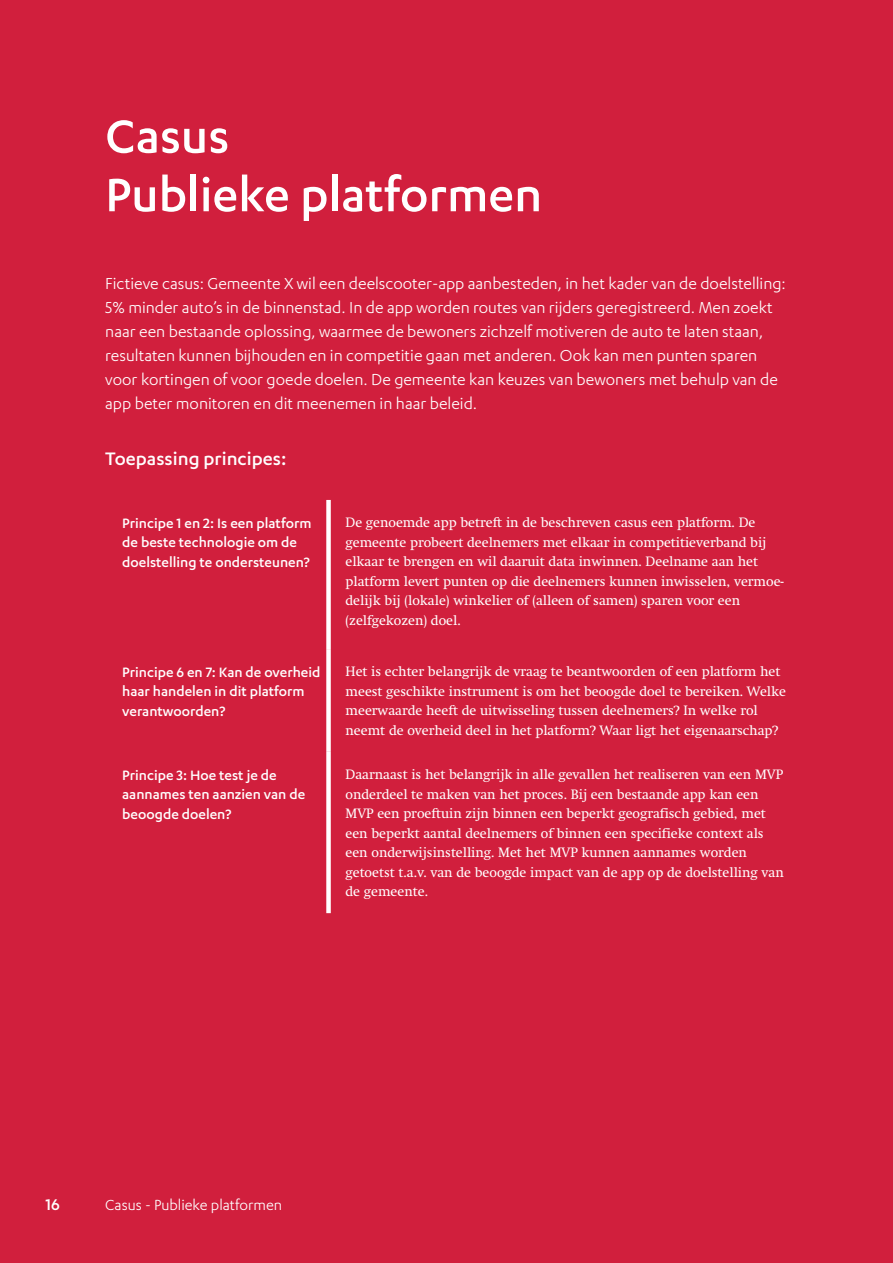
<style>
.page{position:relative;width:893px;height:1263px;background:#d11f3d}
.page>*{position:absolute;margin:0;border:0;box-sizing:border-box;transform-origin:0 0}
.H2_-_klein{font:500 54px/58.5px "Karbon";color:#fff}
.PZH_Paragraafkop_h3{font:500 21px "Karbon";color:#fff}
.PZH_Inleiding_-_Klei{font:18px/24px "Karbon";color:#fff}
.t1{font:500 18px "Karbon";color:#fff}
.t2{font:16.5px "Karbon";color:#fff}
.PZH_Tabel_Figuur_-_H{font:500 15.75px/19.5px "Karbon";color:#fff}
.PZH_Broodteks_tabel{font:13.5px/19.5px "Swift Os F";color:#fff}
</style>
<div class="page">
<div style="left:326px;top:500px;width:5px;height:149px;background:#fff"></div>
<div style="left:326px;top:649px;width:5px;height:103px;background:#fff"></div>
<div style="left:326px;top:752px;width:5px;height:161px;background:#fff"></div>
<h2 class="H2_-_klein" style="left:105px;top:105px;width:438px">Casus<br>Publieke platformen</h2>
<p class="PZH_Inleiding_-_Klei" style="left:105px;top:271px;width:682px">Fictieve casus: Gemeente X wil een deelscooter-app aanbesteden, in het kader van de doelstelling:<br>5% minder auto’s in de binnenstad. In de app worden routes van rijders geregistreerd. Men zoekt naar een bestaande oplossing, waarmee de bewoners zichzelf motiveren de auto te laten staan, resultaten kunnen bijhouden en in competitie gaan met anderen. Ook kan men punten sparen voor kortingen of voor goede doelen. De gemeente kan keuzes van bewoners met behulp van de app beter monitoren en dit meenemen in haar beleid.</p>
<h3 class="PZH_Paragraafkop_h3" style="left:105px;top:447px;width:183px">Toepassing principes:</h3>
<p class="PZH_Tabel_Figuur_-_H" style="left:122px;top:513px;width:191px">Principe 1 en 2: Is een platform de beste technologie om de doelstelling te ondersteunen?</p>
<p class="PZH_Broodteks_tabel" style="left:346px;top:513px;width:440px">De genoemde app betreft in de beschreven casus een platform. De gemeente probeert deelnemers met elkaar in competitieverband bij elkaar te brengen en wil daaruit data inwinnen. Deelname aan het platform levert punten op die deelnemers kunnen inwisselen, vermoe&shy;delijk bij (lokale) winkelier of (alleen of samen) sparen voor een (zelfgekozen) doel.</p>
<p class="PZH_Tabel_Figuur_-_H" style="left:122px;top:662px;width:200px">Principe 6 en 7: Kan de overheid haar handelen in dit platform verantwoorden?</p>
<p class="PZH_Broodteks_tabel" style="left:346px;top:662px;width:442px">Het is echter belangrijk de vraag te beantwoorden of een platform het meest geschikte instrument is om het beoogde doel te bereiken. Welke meerwaarde heeft de uitwisseling tussen deelnemers? In welke rol neemt de overheid deel in het platform? Waar ligt het eigenaarschap?</p>
<p class="PZH_Tabel_Figuur_-_H" style="left:122px;top:764px;width:184px">Principe 3: Hoe test je de aannames ten aanzien van de beoogde doelen?</p>
<p class="PZH_Broodteks_tabel" style="left:346px;top:765px;width:440px">Daarnaast is het belangrijk in alle gevallen het realiseren van een MVP onderdeel te maken van het proces. Bij een bestaande app kan een MVP een proeftuin zijn binnen een beperkt geografisch gebied, met een beperkt aantal deelnemers of binnen een specifieke context als een onderwijsinstelling. Met het MVP kunnen aannames worden getoetst t.a.v. van de beoogde impact van de app op de doelstelling van de gemeente.</p>
<h3 class="t1" style="left:45px;top:1195px;width:16px">16</h3>
<p class="t2" style="left:105px;top:1196px;width:178px">Casus - Publieke platformen</p>
</div>
